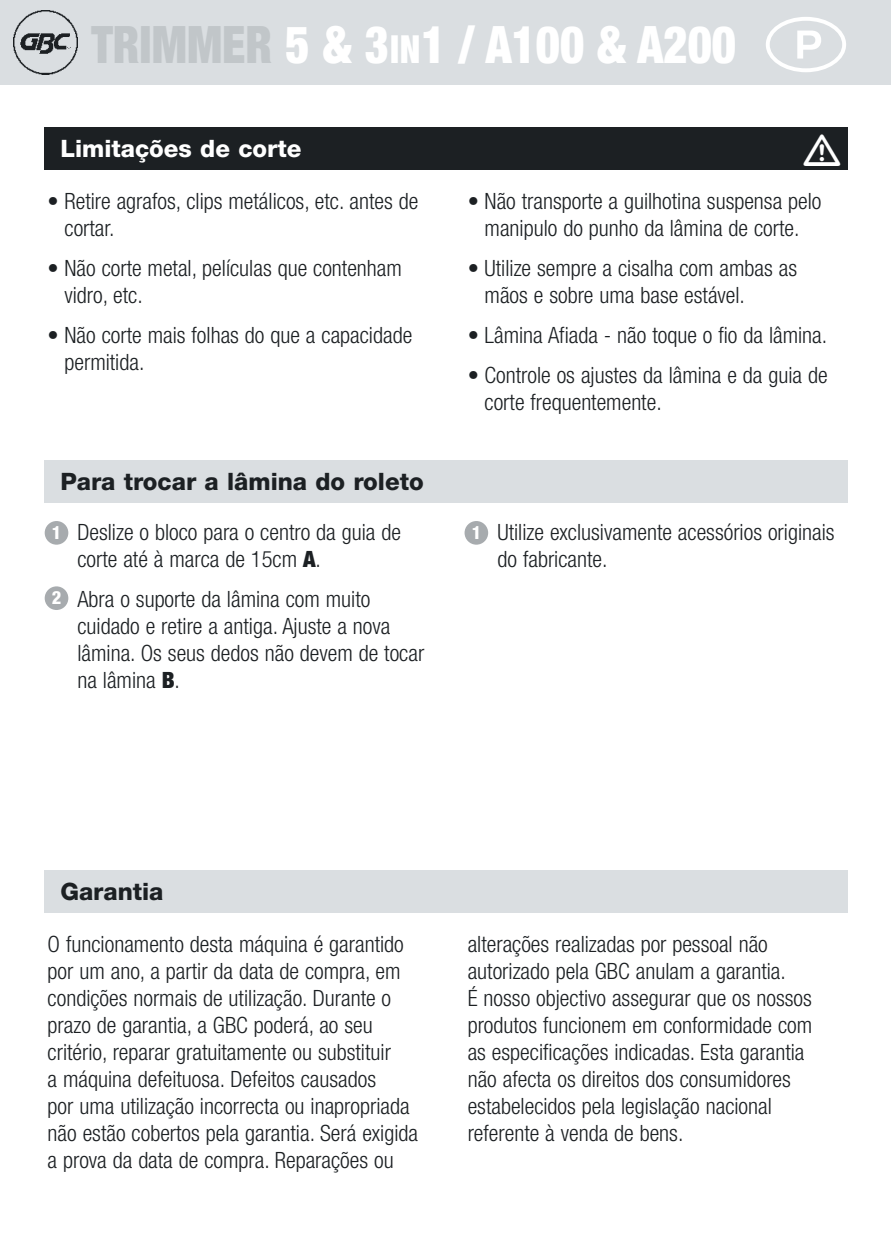
<style>
.page{position:relative;width:891px;height:1257px;background:#fff}
.page>*{position:absolute;margin:0;border:0;box-sizing:border-box;transform-origin:0 0}
.t1{font:900 condensed 51.6px "Helvetica Neue";color:#fff;scale:.9 1}
.t2{font:800 24px "Helvetica Neue";color:#1c2023}
.t3{font:800 24px "Helvetica Neue";color:#fff}
.t4{font:300 condensed 22.5px/27px "Helvetica Neue";color:#1c2023}
.t5{font:800 condensed 18.3px "Helvetica Neue";color:#fff}
.s1{color:#c1c6c9}
.s2{font-size:38.7px}
.s3{font-weight:900}
</style>
<div class="page">
<div style="left:0;top:0;width:891px;height:85px;background:#dadee1"></div>
<img style="left:13px;top:11px;width:64px;height:63px">
<div style="left:45px;top:870px;width:803px;height:43px;background:#dadee1"></div>
<div style="left:45px;top:460px;width:803px;height:43px;background:#dadee1"></div>
<div style="left:45px;top:521px;width:23px;height:24px;background:#a7abae;border-radius:50%"></div>
<div style="left:465px;top:521px;width:23px;height:24px;background:#a7abae;border-radius:50%"></div>
<div style="left:45px;top:586px;width:23px;height:24px;background:#a7abae;border-radius:50%"></div>
<div style="left:45px;top:128px;width:803px;height:42px;background:#1c2023"></div>
<h1 class="t1" style="left:91px;top:26px;width:718px"><span class="s1">TRIMMER</span> 5 &amp; 3<span class="s2">IN</span>1 / A100 &amp; A200</h1>
<p class="t3" style="left:60px;top:140px;width:243px">Limitações de corte</p>
<p class="t4" style="left:65px;top:190px;width:355px;text-indent:-17px">• Retire agrafos, clips metálicos, etc. antes de cortar.</p>
<p class="t4" style="left:65px;top:257px;width:339px;text-indent:-17px">• Não corte metal, películas que contenham vidro, etc.</p>
<p class="t4" style="left:65px;top:323px;width:349px;text-indent:-17px">• Não corte mais folhas do que a capacidade permitida.</p>
<p class="t4" style="left:468px;top:190px;width:355px;text-align:center">• Não transporte a guilhotina suspensa pelo manipulo do punho da lâmina de corte.</p>
<p class="t4" style="left:485px;top:257px;width:314px;text-indent:-17px">• Utilize sempre a cisalha com ambas as mãos e sobre uma base estável.</p>
<p class="t4" style="left:468px;top:323px;width:361px">• Lâmina Afiada - não toque o fio da lâmina.</p>
<p class="t4" style="left:485px;top:363px;width:345px;text-indent:-17px">• Controle os ajustes da lâmina e da guia de corte frequentemente.</p>
<p class="t2" style="left:60px;top:473px;width:365px">Para trocar a lâmina do roleto</p>
<p class="t4" style="left:77px;top:521px;width:325px">Deslize o bloco para o centro da guia de corte até à marca de 15cm <span class="s3">A</span>.</p>
<p class="t4" style="left:77px;top:587px;width:348px">Abra o suporte da lâmina com muito cuidado e retire a antiga. Ajuste a nova lâmina. Os seus dedos não devem de tocar na lâmina <span class="s3">B</span>.</p>
<p class="t5" style="left:52px;top:526px;width:11px">1</p>
<p class="t5" style="left:472px;top:526px;width:11px">1</p>
<p class="t5" style="left:52px;top:591px;width:11px">2</p>
<p class="t4" style="left:497px;top:521px;width:339px">Utilize exclusivamente acessórios originais do fabricante.</p>
<p class="t2" style="left:60px;top:883px;width:105px">Garantia</p>
<p class="t4" style="left:48px;top:933px;width:372px">O funcionamento desta máquina é garantido por um ano, a partir da data de compra, em condições normais de utilização. Durante o prazo de garantia, a GBC poderá, ao seu critério, reparar gratuitamente ou substituir<br>a máquina defeituosa. Defeitos causados<br>por uma utilização incorrecta ou inapropriada não estão cobertos pela garantia. Será exigida a prova da data de compra. Reparações ou</p>
<p class="t4" style="left:468px;top:933px;width:346px">alterações realizadas por pessoal não autorizado pela GBC anulam a garantia.<br>É nosso objectivo assegurar que os nossos produtos funcionem em conformidade com as especificações indicadas. Esta garantia não afecta os direitos dos consumidores estabelecidos pela legislação nacional referente à venda de bens.</p>
</div>
